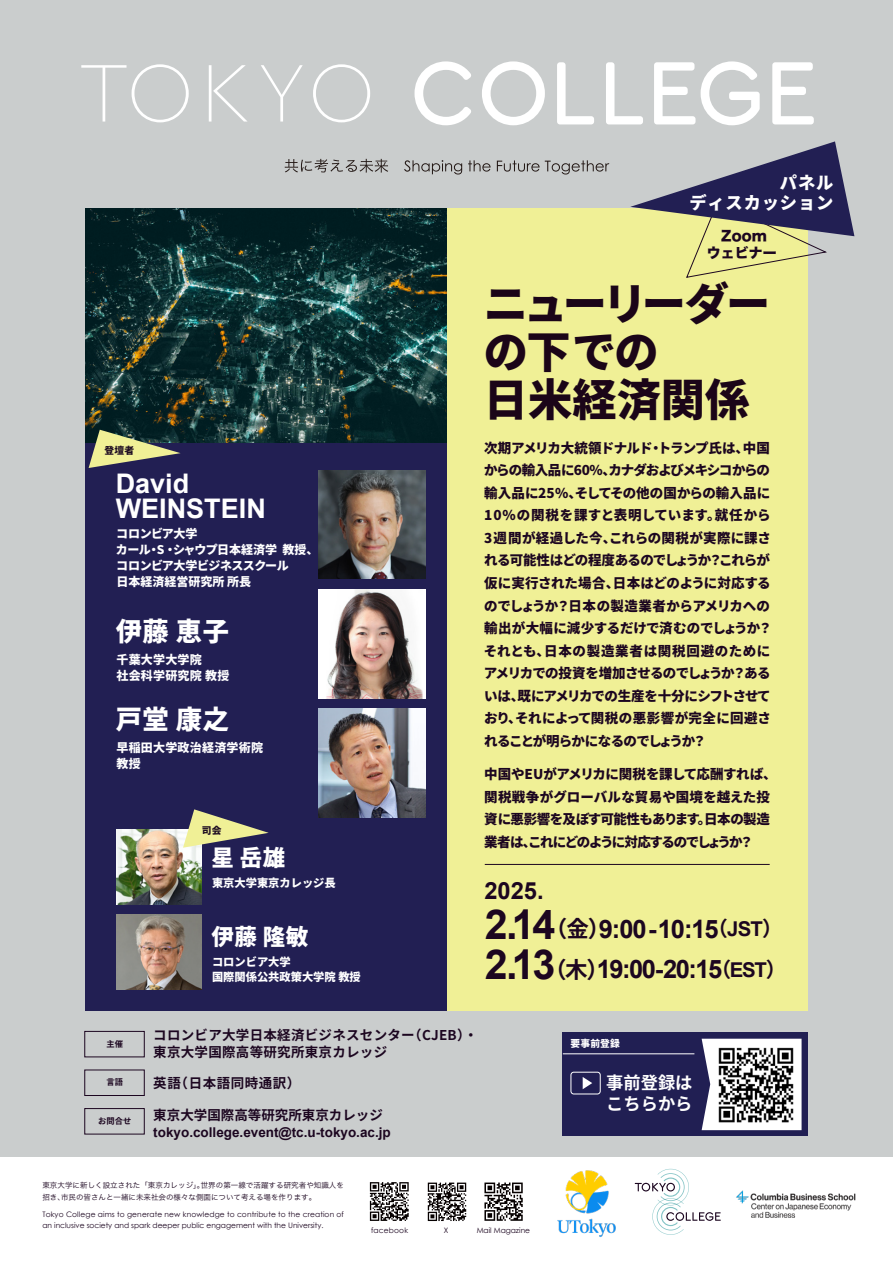
<style>
.page{position:relative;width:893px;height:1263px;background:#cacdcd}
.page>*{position:absolute;margin:0;border:0;box-sizing:border-box;transform-origin:0 0}
.t1{font:900 44.25px/48px "Noto Sans CJ Kjp";letter-spacing:-.035em;color:#1b0518}
.t2{font:700 27px/25.5px "Arial";color:#fff}
.t3{font:900 26.25px "Noto Sans CJ Kjp";letter-spacing:.02em;color:#fff}
.t4{font:700 25.5px/40.5px "Arial";letter-spacing:-.06em;color:#1c0620}
.t5{font:700 23.7px "Arial";color:#1c0620}
.t6{font:900 22.5px "Noto Sans CJ Kjp";color:#fff}
.t7{font:900 17.25px/20px "Noto Sans CJ Kjp";letter-spacing:.05em;color:#fff;text-align:right}
.t8{font:700 17.25px/21.4px "Noto Sans CJ Kjp";color:#fff}
.t9{font:13.88px/16.9px "Hira Kaku Std W8";letter-spacing:.01em;color:#1c0620;text-align:center}
.t10{font:900 13.5px/22.5px "Noto Sans CJ Kjp";letter-spacing:-.03em;color:#1c0620}
.t11{font:700 13.5px/16.9px "Noto Sans CJ Kjp";letter-spacing:.02em;color:#1c0620}
.t12{font:700 13.5px "Arial";color:#1c0620}
.t13{font:700 13.5px "Noto Sans CJ Kjp";color:#1c0620}
.t14{font:700 13.5px "Noto Sans CJ Kjp";letter-spacing:.04em;color:#1c0620}
.t15{font:900 12px/15.8px "Noto Sans CJ Kjp";letter-spacing:-.03em;color:#fff}
.t16{font:900 12px/15.8px "Noto Sans CJ Kjp";letter-spacing:.02em;color:#fff}
.t17{font:900 11.25px/15px "Noto Sans CJ Kjp";color:#fff}
.t18{font:900 9.75px "Noto Sans CJ Kjp";letter-spacing:.02em;color:#fff}
.t19{font:900 9.75px "Noto Sans CJ Kjp";color:#1e0c22}
.t20{font:700 8.25px "Noto Sans CJ Kjp";color:#1c0620}
.t21{font:7.5px/10.5px "Century Gothic";color:#1c0620}
.t22{font:7.5px/12px "Hira Kaku Pro N W3";letter-spacing:.005em;color:#1c0620}
.t23{font:7.5px "Century Gothic";letter-spacing:.02em;color:#1c0620}
.s1{font-size:41.25px}
.s2{font-family:"Noto Sans CJ Kjp";font-size:22.5px}
.s3{font-family:"Noto Sans CJ Kjp";font-size:20.4px}
.s4{font-size:20.4px}
</style>
<div class="page">
<svg style="left:414px;top:61px;width:57px;height:64px"></svg>
<svg style="left:482px;top:61px;width:63px;height:64px"></svg>
<svg style="left:557px;top:62px;width:37px;height:62px"></svg>
<svg style="left:606px;top:62px;width:37px;height:62px"></svg>
<svg style="left:654px;top:62px;width:41px;height:62px"></svg>
<svg style="left:701px;top:61px;width:59px;height:64px"></svg>
<svg style="left:772px;top:62px;width:42px;height:62px"></svg>
<svg style="left:81px;top:64px;width:108px;height:58px"></svg>
<svg style="left:209px;top:65px;width:38px;height:57px"></svg>
<svg style="left:261px;top:65px;width:42px;height:57px"></svg>
<svg style="left:313px;top:64px;width:57px;height:58px"></svg>
<div style="left:0;top:1157px;width:893px;height:106px;background:#fff"></div>
<svg style="left:635px;top:1169px;width:69px;height:66px"></svg>
<svg style="left:369px;top:1182px;width:1px;height:39px"></svg>
<svg style="left:370px;top:1182px;width:39px;height:39px"></svg>
<svg style="left:427px;top:1182px;width:40px;height:39px"></svg>
<svg style="left:428px;top:1182px;width:38px;height:39px"></svg>
<svg style="left:484px;top:1182px;width:39px;height:39px"></svg>
<img style="left:557px;top:1170px;width:59px;height:67px">
<svg style="left:285px;top:159px;width:103px;height:14px"></svg>
<svg style="left:404px;top:160px;width:58px;height:14px"></svg>
<svg style="left:468px;top:160px;width:23px;height:12px"></svg>
<svg style="left:497px;top:160px;width:112px;height:14px"></svg>
<img style="left:704px;top:1190px;width:152px;height:31px">
<div style="left:85px;top:208px;width:723px;height:803px;background:#f0f096"></div>
<div style="left:84px;top:1070px;width:61px;height:26px;border:1px solid #1c0620"></div>
<div style="left:84px;top:1108px;width:61px;height:26px;border:1px solid #1c0620"></div>
<div style="left:84px;top:1031px;width:61px;height:26px;border:1px solid #1c0620"></div>
<div style="left:563px;top:1033px;width:245px;height:103px;background:#211f53"></div>
<svg style="left:702px;top:1039px;width:100px;height:91px"></svg>
<hr style="left:563px;top:1053px;width:131px;height:1px;background:#fff">
<svg style="left:583px;top:1077px;width:9px;height:12px"></svg>
<div style="left:571px;top:1072px;width:30px;height:22px;border:1px solid #fff;border-radius:3px"></div>
<img style="left:711px;top:1040px;width:90px;height:89px">
<div style="left:85px;top:208px;width:361px;height:803px;background:#221f53"></div>
<img style="left:85px;top:208px;width:361px;height:235px">
<hr style="left:485px;top:864px;width:285px;height:1px;background:#1c0620">
<svg style="left:89px;top:430px;width:92px;height:38px"></svg>
<img style="left:319px;top:470px;width:106px;height:109px">
<img style="left:319px;top:590px;width:106px;height:108px">
<img style="left:319px;top:709px;width:106px;height:108px">
<img style="left:117px;top:830px;width:85px;height:74px">
<img style="left:117px;top:915px;width:85px;height:74px">
<svg style="left:183px;top:809px;width:86px;height:39px"></svg>
<svg style="left:630px;top:141px;width:224px;height:137px"></svg>
<p class="t7" style="left:689px;top:173px;width:146px">パネル<br>ディスカッション</p>
<p class="t9" style="left:707px;top:227px;width:71px">Zoom<br>ウェビナー</p>
<p class="t19" style="left:104px;top:445px;width:31px">登壇者</p>
<h2 class="t2" style="left:116px;top:471px;width:152px">David<br>WEINSTEIN</h2>
<p class="t15" style="left:116px;top:526px;width:204px">コロンビア大学<br>カール・S ・シャウプ日本経済学 教授、コロンビア大学ビジネススクール<br>日本経済経営研究所 所長</p>
<h3 class="t3" style="left:116px;top:616px;width:115px">伊藤 恵子</h3>
<p class="t16" style="left:116px;top:652px;width:114px">千葉大学大学院<br>社会科学研究院 教授</p>
<h3 class="t3" style="left:116px;top:705px;width:115px">戸堂 康之</h3>
<p class="t16" style="left:116px;top:740px;width:148px">早稲田大学政治経済学術院教授</p>
<p class="t19" style="left:202px;top:825px;width:21px">司会</p>
<h3 class="t6" style="left:211px;top:845px;width:76px">星 岳雄</h3>
<p class="t17" style="left:212px;top:876px;width:125px">東京大学東京カレッジ長</p>
<h3 class="t6" style="left:211px;top:924px;width:98px">伊藤 隆敏</h3>
<p class="t17" style="left:212px;top:954px;width:150px">コロンビア大学<br>国際関係公共政策大学院 教授</p>
<h1 class="t1" style="left:484px;top:280px;width:288px">ニューリーダーの下での<br>日米経済関係</h1>
<p class="t10" style="left:484px;top:437px;width:290px">次期アメリカ大統領ドナルド・トランプ氏は、中国からの輸入品に60%、カナダおよびメキシコからの輸入品に25%、そしてその他の国からの輸入品に<br>10%の関税を課すと表明しています。就任から<br>3週間が経過した今、これらの関税が実際に課される可能性はどの程度あるのでしょうか？これらが仮に実行された場合、日本はどのように対応するのでしょうか？日本の製造業者からアメリカへの輸出が大幅に減少するだけで済むのでしょうか？それとも、日本の製造業者は関税回避のためにアメリカでの投資を増加させるのでしょうか？あるいは、既にアメリカでの生産を十分にシフトさせており、それによって関税の悪影響が完全に回避されることが明らかになるのでしょうか？</p>
<p class="t10" style="left:484px;top:763px;width:294px">中国やEUがアメリカに関税を課して応酬すれば、関税戦争がグローバルな貿易や国境を越えた投資に悪影響を及ぼす可能性もあります。日本の製造業者は、これにどのように対応するのでしょうか？</p>
<h3 class="t5" style="left:484px;top:875px;width:61px">2025.</h3>
<h3 class="t4" style="left:485px;top:909px;width:303px"><span class="s1">2.14</span><span class="s2">（金）</span>9:00-10:15<span class="s3">（</span><span class="s4">JST</span><span class="s3">）<br></span><span class="s1">2.13</span><span class="s2">（木）</span>19:00-20:15<span class="s3">（</span><span class="s4">EST</span><span class="s3">）</span></h3>
<p class="t20" style="left:107px;top:1039px;width:18px">主催</p>
<p class="t11" style="left:153px;top:1027px;width:326px">コロンビア大学日本経済ビジネスセンター（CJEB）・東京大学国際高等研究所東京カレッジ</p>
<p class="t18" style="left:570px;top:1038px;width:51px">要事前登録</p>
<p class="t8" style="left:606px;top:1072px;width:88px">事前登録はこちらから</p>
<p class="t20" style="left:107px;top:1077px;width:18px">言語</p>
<p class="t14" style="left:153px;top:1075px;width:149px">英語（日本語同時通訳）</p>
<p class="t20" style="left:98px;top:1117px;width:34px">お問合せ</p>
<p class="t13" style="left:153px;top:1107px;width:231px">東京大学国際高等研究所東京カレッジ</p>
<p class="t12" style="left:153px;top:1123px;width:239px">tokyo.college.event@tc.u-tokyo.ac.jp</p>
<p class="t22" style="left:42px;top:1179px;width:303px">東京大学に新しく設立された「東京カレッジ」。世界の第一線で活躍する研究者や知識人を招き、市民の皆さんと一緒に未来社会の様々な側面について考える場を作ります。</p>
<p class="t21" style="left:42px;top:1209px;width:303px">Tokyo College aims to generate new knowledge to contribute to the creation of an inclusive society and spark deeper public engagement with the University.</p>
<p class="t23" style="left:371px;top:1225px;width:39px">facebook</p>
<p class="t21" style="left:444px;top:1225px;width:6px">X</p>
<p class="t21" style="left:477px;top:1225px;width:55px">Mail Magazine</p>
</div>
